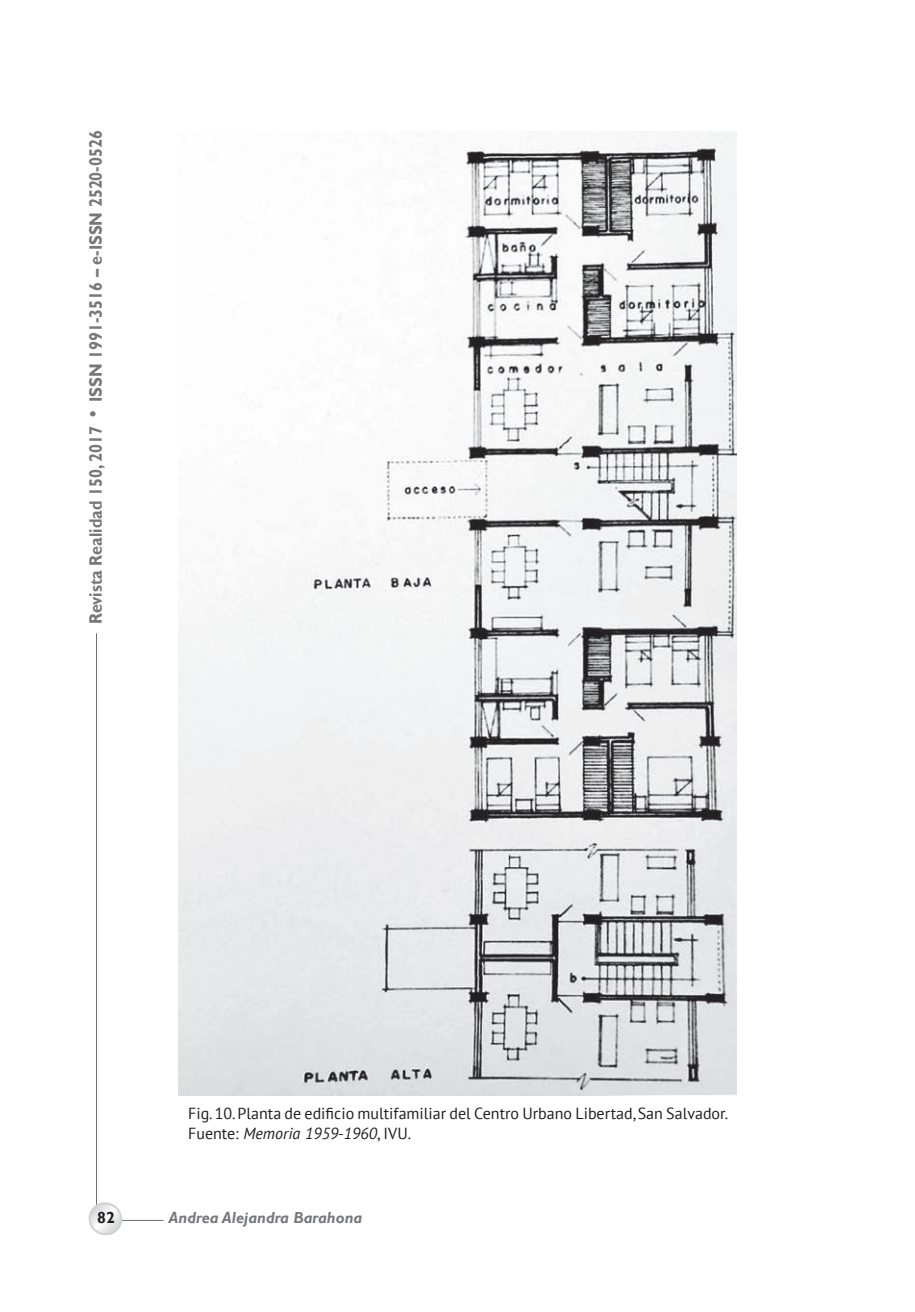
<style>
.page{position:relative;width:915px;height:1312px;background:#fff}
.page>*{position:absolute;margin:0;border:0;box-sizing:border-box;transform-origin:0 0}
.t1{font:700 18px "Gill Sans";color:#76787b;scale:.9 1}
.t2{font:16px/20px "PT Sans";color:#231f20}
.t3{font:italic 700 16px "Gill Sans";color:#76787b}
.t4{font:700 16px "Gill Sans";color:#231f20}
.s1{font-size:20px}
.s2{font-style:italic}
</style>
<div class="page">
<hr style="left:96px;top:633px;width:1px;height:579px;background:#6d6f71">
<hr style="left:104px;top:1220px;width:60px;height:1px;background:#6d6f71">
<svg style="left:88px;top:1202px;width:38px;height:34px"></svg>
<img style="left:179px;top:131px;width:557px;height:964px">
<p class="t1" style="left:85px;top:624px;width:550px;rotate:-90deg">Revista Realidad 150, 2017 <span class="s1">•</span> ISSN 1991-3516 – e-ISSN 2520-0526</p>
<p class="t2" style="left:188px;top:1102px;width:541px">Fig. 10. Planta de edificio multifamiliar del Centro Urbano Libertad, San Salvador.<br>Fuente: <span class="s2">Memoria 1959-1960</span>, IVU.</p>
<p class="t4" style="left:97px;top:1207px;width:19px">82</p>
<p class="t3" style="left:169px;top:1207px;width:195px">Andrea Alejandra Barahona</p>
</div>
